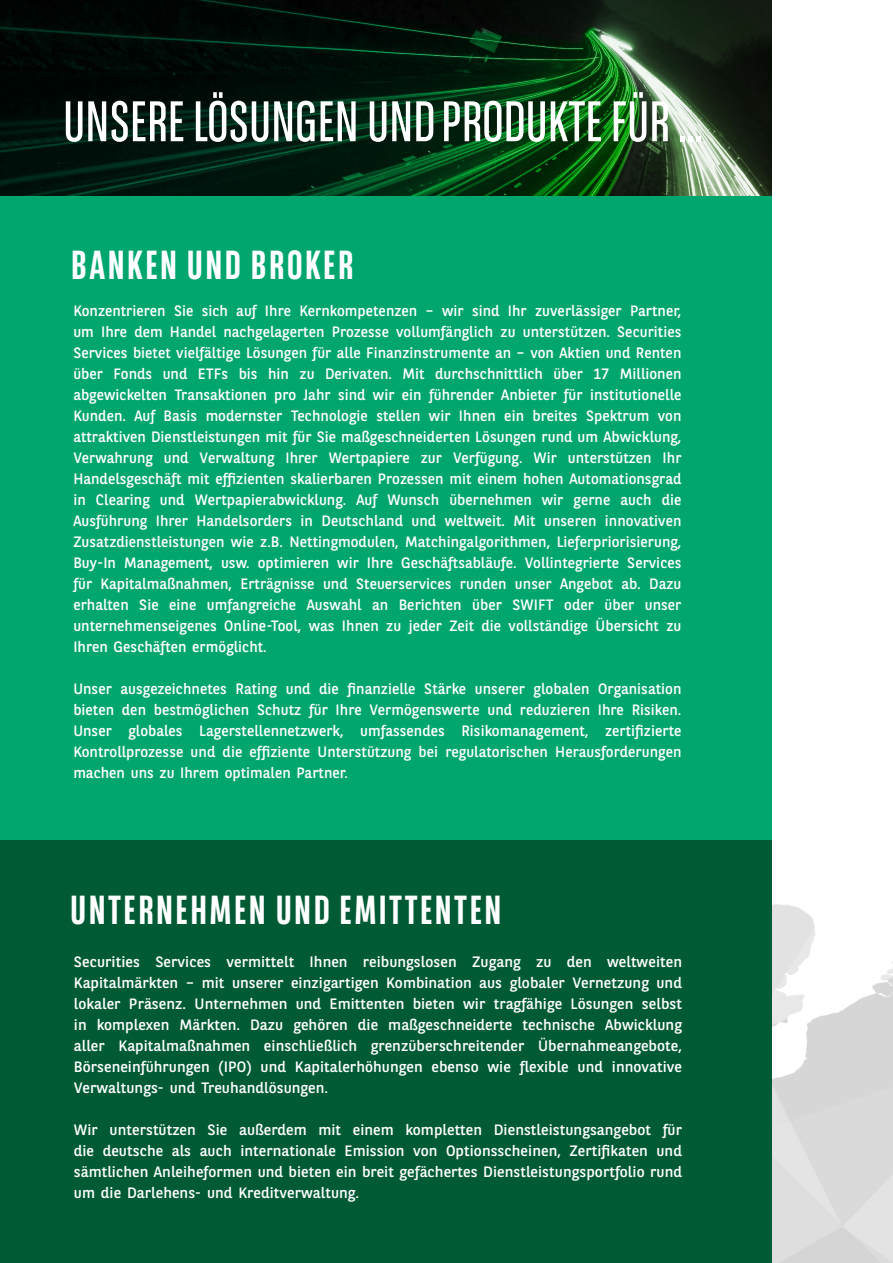
<style>
.page{position:relative;width:893px;height:1263px;background:#fff}
.page>*{position:absolute;margin:0;border:0;box-sizing:border-box;transform-origin:0 0}
.t1{font:57px "BNPP Sans Condensed";color:#fff}
.t2{font:700 40.5px "BNPP Sans Condensed";letter-spacing:.06em;color:#fff}
.t3{font:15px/21px "BNPP Sans";letter-spacing:.005em;color:#fff;text-align:justify}
</style>
<div class="page">
<svg style="left:772px;top:904px;width:121px;height:359px;fill:#dedede"></svg>
<svg style="left:0;top:0;width:772px;height:196px;background:#0c2815"></svg>
<div style="left:0;top:196px;width:772px;height:645px;background:#00a66e"></div>
<div style="left:0;top:841px;width:772px;height:422px;background:#005b35"></div>
<h1 class="t1" style="left:63px;top:86px;width:641px">UNSERE LÖSUNGEN UNDPRODUKTE FÜR ...</h1>
<h2 class="t2" style="left:71px;top:242px;width:284px">BANKEN UND BROKER</h2>
<p class="t3" style="left:73px;top:299px;width:610px">Konzentrieren Sie sich auf Ihre Kernkompetenzen – wir sind Ihr zuverlässiger Partner, um Ihre dem Handel nachgelagerten Prozesse vollumfänglich zu unterstützen. Securities Services bietet vielfältige Lösungen für alle Finanzinstrumente an – von Aktien und Renten über Fonds und ETFs bis hin zu Derivaten. Mit durchschnittlich über 17 Millionen abgewickelten Transaktionen pro Jahr sind wir ein führender Anbieter für institutionelle Kunden. Auf Basis modernster Technologie stellen wir Ihnen ein breites Spektrum von attraktiven Dienstleistungen mit für Sie maßgeschneiderten Lösungen rund um Abwicklung, Verwahrung und Verwaltung Ihrer Wertpapiere zur Verfügung. Wir unterstützen Ihr Handelsgeschäft mit effizienten skalierbaren Prozessen mit einem hohen Automationsgrad in Clearing und Wertpapierabwicklung. Auf Wunsch übernehmen wir gerne auch die Ausführung Ihrer Handelsorders in Deutschland und weltweit. Mit unseren innovativen Zusatzdienstleistungen wie z.B. Nettingmodulen, Matchingalgorithmen, Lieferpriorisierung, Buy-In Management, usw. optimieren wir Ihre Geschäftsabläufe. Vollintegrierte Services für Kapitalmaßnahmen, Erträgnisse und Steuerservices runden unser Angebot ab. Dazu erhalten Sie eine umfangreiche Auswahl an Berichten über SWIFT oder über unser unternehmenseigenes Online-Tool, was Ihnen zu jeder Zeit die vollständige Übersicht zu Ihren Geschäften ermöglicht.</p>
<p class="t3" style="left:73px;top:677px;width:610px">Unser ausgezeichnetes Rating und die finanzielle Stärke unserer globalen Organisation bieten den bestmöglichen Schutz für Ihre Vermögenswerte und reduzieren Ihre Risiken.<br>Unser globales Lagerstellennetzwerk, umfassendes Risikomanagement, zertifizierte Kontrollprozesse und die effiziente Unterstützung bei regulatorischen Herausforderungen machen uns zu Ihrem optimalen Partner.</p>
<h2 class="t2" style="left:70px;top:886px;width:433px">UNTERNEHMEN UND EMITTENTEN</h2>
<p class="t3" style="left:74px;top:950px;width:610px">Securities Services vermittelt Ihnen reibungslosen Zugang zu den weltweiten Kapitalmärkten – mit unserer einzigartigen Kombination aus globaler Vernetzung und lokaler Präsenz. Unternehmen und Emittenten bieten wir tragfähige Lösungen selbst in komplexen Märkten. Dazu gehören die maßgeschneiderte technische Abwicklung aller Kapitalmaßnahmen einschließlich grenzüberschreitender Übernahmeangebote, Börseneinführungen (IPO) und Kapitalerhöhungen ebenso wie flexible und innovative Verwaltungs- und Treuhandlösungen.</p>
<p class="t3" style="left:74px;top:1118px;width:610px">Wir unterstützen Sie außerdem mit einem kompletten Dienstleistungsangebot für die deutsche als auch internationale Emission von Optionsscheinen, Zertifikaten und sämtlichen Anleiheformen und bieten ein breit gefächertes Dienstleistungsportfolio rund um die Darlehens- und Kreditverwaltung.</p>
</div>
